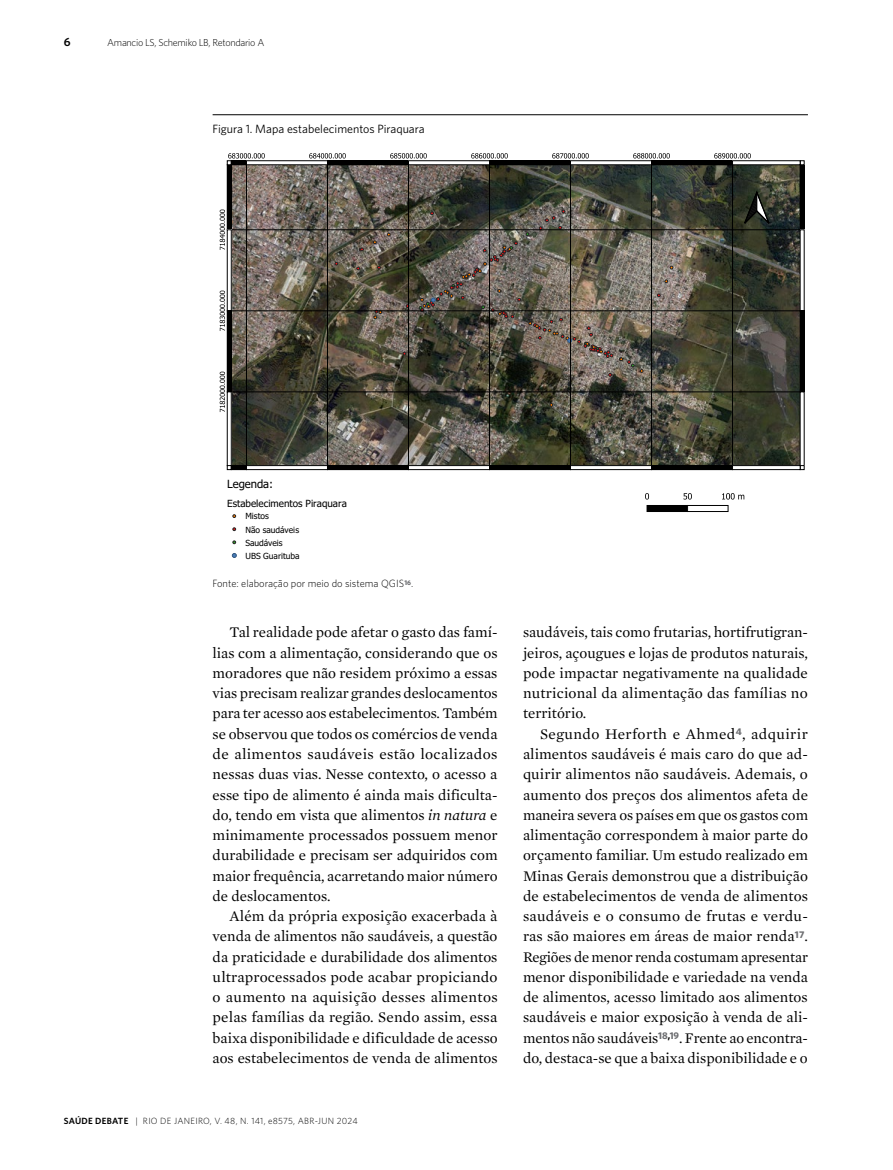
<style>
.page{position:relative;width:893px;height:1170px;background:#fff}
.page>*{position:absolute;margin:0;border:0;box-sizing:border-box;transform-origin:0 0}
.t1{font:15px/20.2px "Mercury Text G1";color:#000;text-align:justify}
.t2{font:12px "Whitney";color:#000}
.t3{font:600 12px "Whitney";color:#000}
.t4{font:11.25px "Tahoma Normal";color:#000}
.t5{font:300 10.5px "Whitney";color:#000}
.t6{font:300 10.2px "Whitney";letter-spacing:-.025em;color:#000}
.t7{font:9.9px "Tahoma Normal";color:#000}
.t8{font:300 9px "Whitney";letter-spacing:.03em;color:#000}
.t9{font:8.4px/13px "Tahoma Normal";color:#000}
.s1{font-style:italic}
.s2{font-weight:600}
</style>
<div class="page">
<hr style="left:213px;top:114px;width:595px;height:1px;background:#000">
<svg style="left:232px;top:553px;width:5px;height:5px"></svg>
<img style="left:232px;top:165px;width:568px;height:300px">
<svg style="left:539px;top:210px;width:26px;height:19px"></svg>
<svg style="left:359px;top:248px;width:4px;height:3px"></svg>
<svg style="left:374px;top:311px;width:8px;height:8px"></svg>
<svg style="left:619px;top:358px;width:15px;height:9px"></svg>
<svg style="left:529px;top:318px;width:84px;height:39px;background:#7f7064"></svg>
<img style="left:419px;top:242px;width:102px;height:76px">
<hr style="left:246px;top:165px;width:1px;height:300px;background:#000">
<hr style="left:327px;top:165px;width:1px;height:300px;background:#000">
<hr style="left:408px;top:165px;width:1px;height:300px;background:#000">
<hr style="left:489px;top:165px;width:1px;height:300px;background:#000">
<hr style="left:570px;top:165px;width:1px;height:300px;background:#000">
<hr style="left:651px;top:165px;width:1px;height:300px;background:#000">
<hr style="left:732px;top:165px;width:1px;height:300px;background:#000">
<hr style="left:231px;top:391px;width:569px;height:1px;background:#000">
<hr style="left:231px;top:310px;width:569px;height:1px;background:#000">
<hr style="left:231px;top:229px;width:569px;height:1px;background:#000">
<hr style="left:227px;top:165px;width:4px;height:65px;background:#000">
<div style="left:227px;top:164px;width:5px;height:66px;border:1px solid #000"></div>
<div style="left:227px;top:229px;width:5px;height:82px;border:1px solid #000"></div>
<hr style="left:227px;top:311px;width:4px;height:81px;background:#000">
<div style="left:227px;top:310px;width:5px;height:82px;border:1px solid #000"></div>
<div style="left:227px;top:391px;width:5px;height:75px;border:1px solid #000"></div>
<svg style="left:227px;top:465px;width:4px;height:5px"></svg>
<div style="left:800px;top:164px;width:4px;height:66px;border:1px solid #000"></div>
<div style="left:800px;top:310px;width:4px;height:82px;border:1px solid #000"></div>
<svg style="left:800px;top:160px;width:4px;height:5px"></svg>
<svg style="left:800px;top:465px;width:4px;height:5px"></svg>
<div style="left:246px;top:160px;width:82px;height:5px;border:1px solid #000"></div>
<hr style="left:327px;top:161px;width:81px;height:4px;background:#000">
<div style="left:327px;top:160px;width:82px;height:5px;border:1px solid #000"></div>
<div style="left:408px;top:160px;width:82px;height:5px;border:1px solid #000"></div>
<hr style="left:489px;top:161px;width:81px;height:4px;background:#000">
<div style="left:489px;top:160px;width:82px;height:5px;border:1px solid #000"></div>
<div style="left:570px;top:160px;width:82px;height:5px;border:1px solid #000"></div>
<hr style="left:651px;top:161px;width:81px;height:4px;background:#000">
<div style="left:651px;top:160px;width:82px;height:5px;border:1px solid #000"></div>
<div style="left:732px;top:160px;width:68px;height:5px;border:1px solid #000"></div>
<hr style="left:231px;top:465px;width:15px;height:4px;background:#000">
<div style="left:231px;top:465px;width:16px;height:5px;border:1px solid #000"></div>
<div style="left:246px;top:465px;width:82px;height:5px;border:1px solid #000"></div>
<hr style="left:327px;top:465px;width:81px;height:4px;background:#000">
<div style="left:327px;top:465px;width:82px;height:5px;border:1px solid #000"></div>
<div style="left:408px;top:465px;width:82px;height:5px;border:1px solid #000"></div>
<hr style="left:489px;top:465px;width:81px;height:4px;background:#000">
<div style="left:489px;top:465px;width:82px;height:5px;border:1px solid #000"></div>
<div style="left:570px;top:465px;width:82px;height:5px;border:1px solid #000"></div>
<hr style="left:651px;top:465px;width:81px;height:4px;background:#000">
<div style="left:651px;top:465px;width:82px;height:5px;border:1px solid #000"></div>
<div style="left:732px;top:465px;width:68px;height:5px;border:1px solid #000"></div>
<svg style="left:227px;top:153px;width:38px;height:12px"></svg>
<svg style="left:309px;top:153px;width:37px;height:5px"></svg>
<svg style="left:390px;top:153px;width:37px;height:5px"></svg>
<svg style="left:471px;top:153px;width:37px;height:5px"></svg>
<svg style="left:552px;top:153px;width:37px;height:5px"></svg>
<svg style="left:633px;top:153px;width:37px;height:5px"></svg>
<svg style="left:714px;top:153px;width:37px;height:5px"></svg>
<svg style="left:220px;top:371px;width:5px;height:41px"></svg>
<svg style="left:220px;top:290px;width:5px;height:41px"></svg>
<svg style="left:220px;top:209px;width:5px;height:41px"></svg>
<svg style="left:741px;top:191px;width:35px;height:52px;background:#33372c"></svg>
<div style="left:647px;top:505px;width:41px;height:6px;background:#000"></div>
<div style="left:647px;top:505px;width:81px;height:7px;border:1px solid #000"></div>
<svg style="left:645px;top:493px;width:4px;height:6px"></svg>
<svg style="left:683px;top:493px;width:9px;height:6px"></svg>
<svg style="left:722px;top:493px;width:22px;height:6px"></svg>
<p class="t3" style="left:64px;top:34px;width:8px">6</p>
<p class="t6" style="left:107px;top:36px;width:159px">Amancio LS, Schemiko LB, Retondario A</p>
<p class="t2" style="left:213px;top:121px;width:213px">Figura 1. Mapa estabelecimentos Piraquara</p>
<p class="t4" style="left:227px;top:478px;width:47px">Legenda:</p>
<p class="t7" style="left:227px;top:499px;width:121px">Estabelecimentos Piraquara</p>
<p class="t9" style="left:245px;top:510px;width:56px">Mistos<br>Não saudáveis<br>Saudáveis<br>UBS Guarituba</p>
<p class="t5" style="left:213px;top:576px;width:202px">Fonte: elaboração por meio do sistema QGIS<sup>16</sup>.</p>
<p class="t1" style="left:213px;top:622px;width:287px;text-indent:17px">Tal realidade pode afetar o gasto das famí&shy;lias com a alimentação, considerando que os moradores que não residem próximo a essas vias precisam realizar grandes deslocamentos para ter acesso aos estabelecimentos. Também se observou que todos os comércios de venda de alimentos saudáveis estão localizados nessas duas vias. Nesse contexto, o acesso a esse tipo de alimento é ainda mais dificulta&shy;do, tendo em vista que alimentos <span class="s1">in natura</span> e minimamente processados possuem menor durabilidade e precisam ser adquiridos com maior frequência, acarretando maior número de deslocamentos.</p>
<p class="t1" style="left:213px;top:905px;width:287px;text-indent:17px">Além da própria exposição exacerbada à venda de alimentos não saudáveis, a questão da praticidade e durabilidade dos alimentos ultraprocessados pode acabar propiciando o aumento na aquisição desses alimentos pelas famílias da região. Sendo assim, essa baixa disponibilidade e dificuldade de acesso aos estabelecimentos de venda de alimentos</p>
<p class="t8" style="left:64px;top:1115px;width:295px"><span class="s2">SAÚDE DEBATE</span> | RIO DE JANEIRO, V. 48, N. 141, e8575, Abr-Jun 2024</p>
<p class="t1" style="left:523px;top:622px;width:286px">saudáveis, tais como frutarias, hortifrutigran&shy;jeiros, açougues e lojas de produtos naturais, pode impactar negativamente na qualidade nutricional da alimentação das famílias no território.</p>
<p class="t1" style="left:523px;top:723px;width:287px;text-indent:17px">Segundo Herforth e Ahmed<sup>4</sup>, adquirir alimentos saudáveis é mais caro do que ad&shy;quirir alimentos não saudáveis. Ademais, o aumento dos preços dos alimentos afeta de maneira severa os países em que os gastos com alimentação correspondem à maior parte do orçamento familiar. Um estudo realizado em Minas Gerais demonstrou que a distribuição de estabelecimentos de venda de alimentos saudáveis e o consumo de frutas e verdu&shy;ras são maiores em áreas de maior renda<sup>17</sup>.<br>Regiões de menor renda costumam apresentar menor disponibilidade e variedade na venda de alimentos, acesso limitado aos alimentos saudáveis e maior exposição à venda de ali&shy;mentos não saudáveis<sup>18</sup><sup>,</sup><sup>19</sup>. Frente ao encontra&shy;do, destaca-se que a baixa disponibilidade e o</p>
</div>
